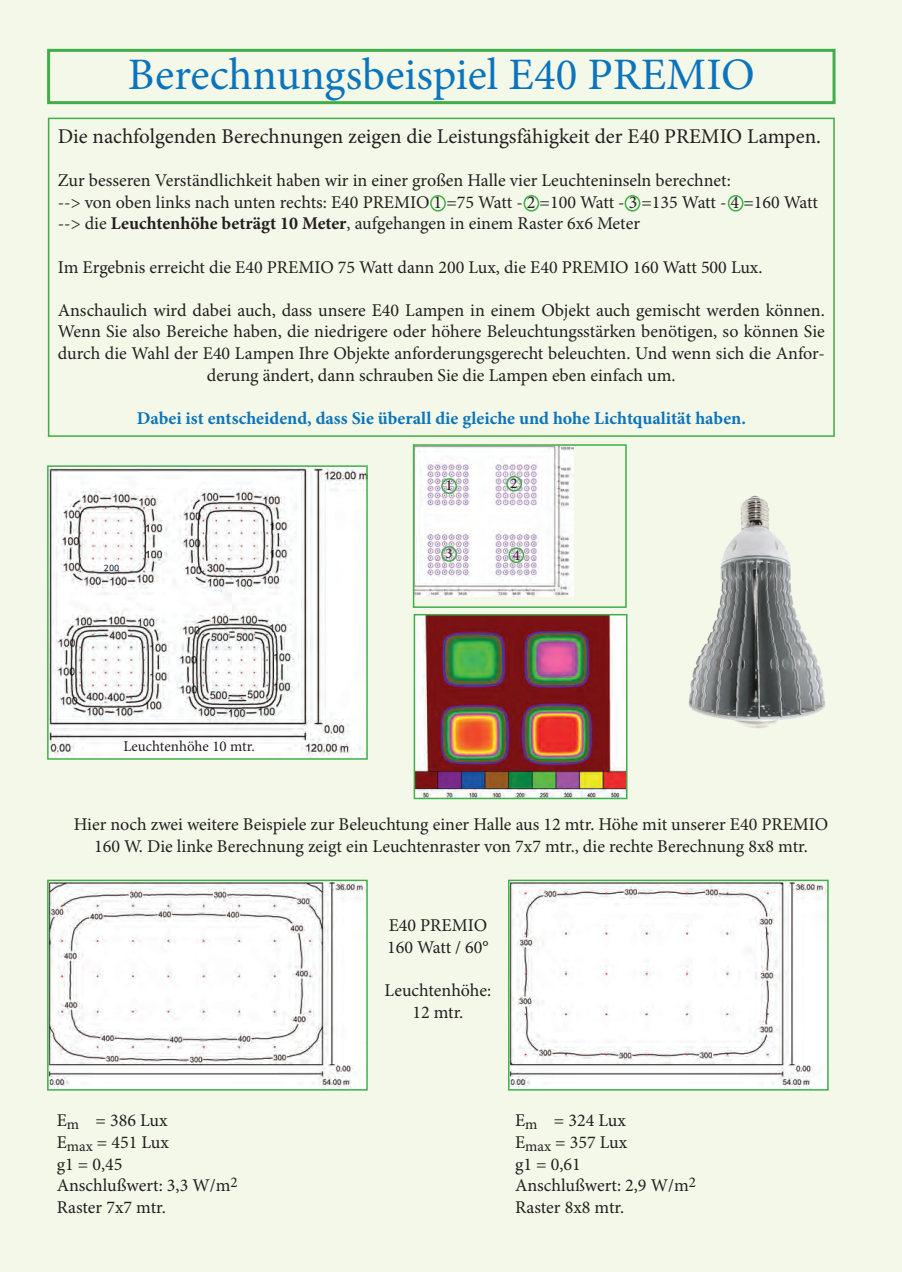
<style>
.page{position:relative;width:902px;height:1272px;background:#fff}
.page>*{position:absolute;margin:0;border:0;box-sizing:border-box;transform-origin:0 0}
.t1{font:45px "Minion Pro";color:#0c74bc}
.t2{font:21px "Minion Pro";color:#231f20}
.t3{font:18px/21.6px "Minion Pro";color:#231f20;text-align:center}
.t4{font:700 18px "Minion Pro";color:#0c74bc}
.t5{font:15px "Minion Pro";color:#231f20}
.t6{font:8.4px "DejaVu Sans";color:#092333}
.s1{font-weight:700}
</style>
<div class="page">
<div style="left:0;top:0;width:901px;height:1271px;background:#f3f8e8"></div>
<div style="left:47px;top:49px;width:788px;height:55px;border:3px solid #40ae49"></div>
<img style="left:688px;top:495px;width:137px;height:234px">
<div style="left:48px;top:118px;width:786px;height:319px;border:2px solid #40ae49"></div>
<div style="left:430px;top:195px;width:16px;height:17px;border:2px solid #40ae49;border-radius:50%"></div>
<div style="left:523px;top:195px;width:16px;height:17px;border:2px solid #40ae49;border-radius:50%"></div>
<div style="left:624px;top:195px;width:16px;height:17px;border:2px solid #40ae49;border-radius:50%"></div>
<div style="left:727px;top:195px;width:16px;height:17px;border:2px solid #40ae49;border-radius:50%"></div>
<img style="left:50px;top:882px;width:315px;height:205px">
<div style="left:47px;top:879px;width:321px;height:211px;border:2px solid #40ae49"></div>
<img style="left:511px;top:882px;width:314px;height:205px">
<div style="left:508px;top:879px;width:320px;height:211px;border:2px solid #40ae49"></div>
<img style="left:50px;top:468px;width:315px;height:288px">
<div style="left:47px;top:465px;width:321px;height:294px;border:2px solid #40ae49"></div>
<img style="left:416px;top:447px;width:157px;height:149px">
<div style="left:413px;top:444px;width:213px;height:164px;border:2px solid #40ae49"></div>
<img style="left:416px;top:617px;width:208px;height:179px">
<div style="left:413px;top:614px;width:214px;height:185px;border:2px solid #40ae49"></div>
<div style="left:441px;top:478px;width:16px;height:16px;border:2px solid #40ae49;border-radius:50%"></div>
<div style="left:441px;top:546px;width:16px;height:16px;border:2px solid #40ae49;border-radius:50%"></div>
<div style="left:508px;top:547px;width:16px;height:16px;border:2px solid #40ae49;border-radius:50%"></div>
<div style="left:506px;top:476px;width:16px;height:15px;border:2px solid #40ae49;border-radius:50%"></div>
<p class="t1" style="left:128px;top:44px;width:628px">Berechnungsbeispiel E40 PREMIO</p>
<p class="t2" style="left:58px;top:122px;width:764px">Die nachfolgenden Berechnungen zeigen die Leistungsfähigkeit der E40 PREMIO Lampen.</p>
<p class="t3" style="left:58px;top:170px;width:761px;text-align:left">Zur besseren Verständlichkeit haben wir in einer großen Halle vier Leuchteninseln berechnet:<br>--&gt; von oben links nach unten rechts: E40 PREMIO 1 =75 Watt - 2 =100 Watt - 3 =135 Watt - 4 =160 Watt</p>
<p class="t3" style="left:58px;top:213px;width:583px">--&gt; die <span class="s1">Leuchtenhöhe beträgt 10 Meter</span>, aufgehangen in einem Raster 6x6 Meter</p>
<p class="t3" style="left:58px;top:256px;width:706px">Im Ergebnis erreicht die E40 PREMIO 75 Watt dann 200 Lux, die E40 PREMIO 160 Watt 500 Lux.</p>
<p class="t3" style="left:58px;top:299px;width:768px">Anschaulich wird dabei auch, dass unsere E40 Lampen in einem Objekt auch gemischt werden können.<br>Wenn Sie also Bereiche haben, die niedrigere oder höhere Beleuchtungsstärken benötigen, so können Sie durch die Wahl der E40 Lampen Ihre Objekte anforderungsgerecht beleuchten. Und wenn sich die Anfor&shy;derung ändert, dann schrauben Sie die Lampen eben einfach um.</p>
<p class="t4" style="left:137px;top:405px;width:610px">Dabei ist entscheidend, dass Sie überall die gleiche und hohe Lichtqualität haben.</p>
<p class="t5" style="left:445px;top:475px;width:9px">1</p>
<p class="t5" style="left:510px;top:473px;width:9px">2</p>
<p class="t6" style="left:104px;top:561px;width:17px">200</p>
<p class="t5" style="left:123px;top:736px;width:133px">Leuchtenhöhe 10 mtr.</p>
<p class="t5" style="left:445px;top:543px;width:9px">3</p>
<p class="t5" style="left:512px;top:544px;width:9px">4</p>
<p class="t3" style="left:74px;top:813px;width:756px">Hier noch zwei weitere Beispiele zur Beleuchtung einer Halle aus 12 mtr. Höhe mit unserer E40 PREMIO</p>
<p class="t3" style="left:94px;top:835px;width:715px">160 W. Die linke Berechnung zeigt ein Leuchtenraster von 7x7 mtr., die rechte Berechnung 8x8 mtr.</p>
<p class="t3" style="left:57px;top:1109px;width:114px;text-align:justify">E<sub>m</sub> = 386 Lux E<sub>max</sub> = 451 Lux g1 = 0,45</p>
<p class="t3" style="left:57px;top:1174px;width:182px">Anschlußwert: 3,3 W/m<sup>2</sup></p>
<p class="t3" style="left:57px;top:1196px;width:111px">Raster 7x7 mtr.</p>
<p class="t3" style="left:388px;top:914px;width:100px">E40 PREMIO</p>
<p class="t3" style="left:387px;top:936px;width:103px">160 Watt / 60°</p>
<p class="t3" style="left:384px;top:979px;width:108px">Leuchtenhöhe:<br>12 mtr.</p>
<p class="t3" style="left:515px;top:1109px;width:114px;text-align:justify">E<sub>m</sub> = 324 Lux E<sub>max</sub> = 357 Lux g1 = 0,61</p>
<p class="t3" style="left:515px;top:1174px;width:182px">Anschlußwert: 2,9 W/m<sup>2</sup></p>
<p class="t3" style="left:515px;top:1196px;width:111px">Raster 8x8 mtr.</p>
</div>
